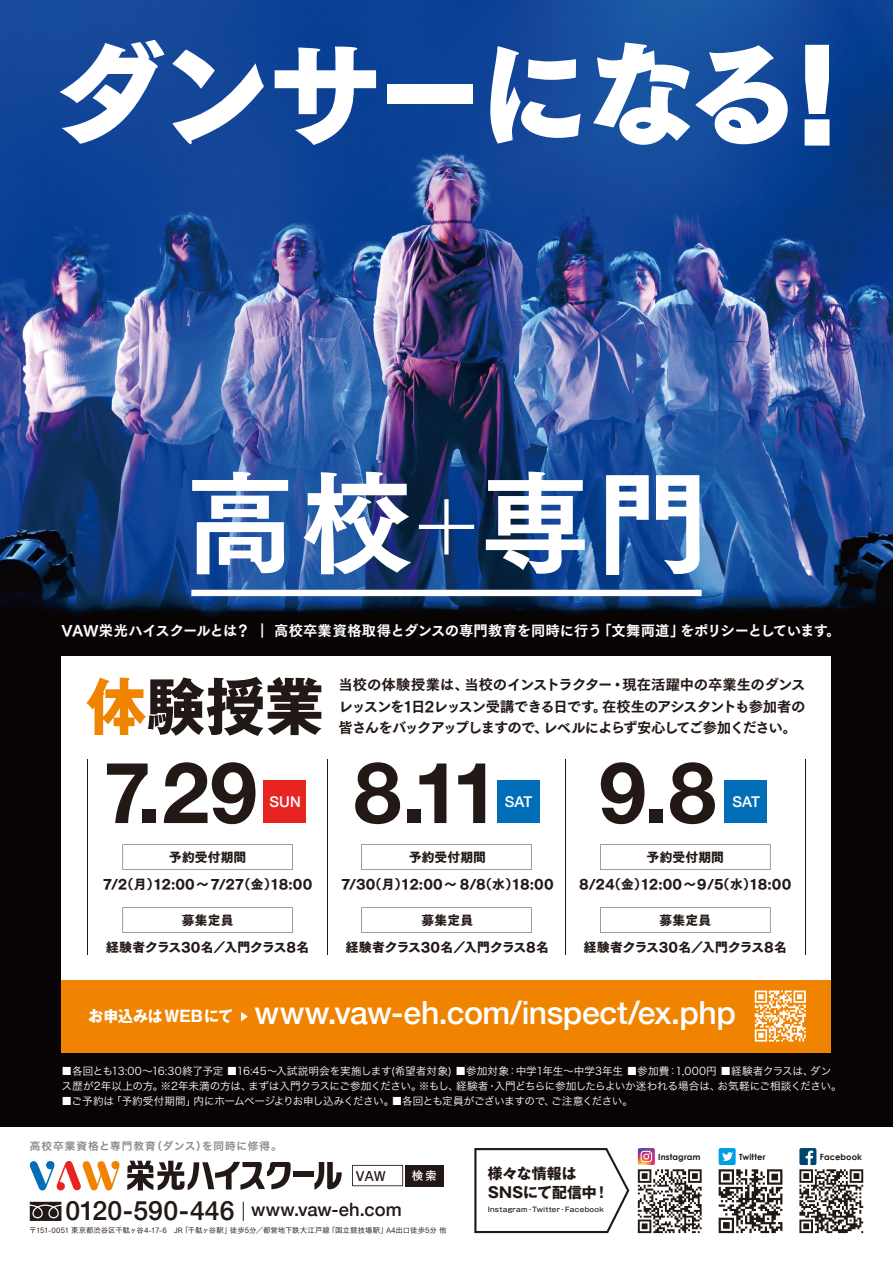
<style>
.page{position:relative;width:893px;height:1263px;background:#fff}
.page>*{position:absolute;margin:0;border:0;box-sizing:border-box;transform-origin:0 0}
.t1{font:111.6px "Tsuku Go Pro E";color:#fff}
.t2{font:111px "Tsuku Go Pro U";letter-spacing:-.025em;color:#fff}
.t3{font:700 85.05px "Helvetica Neue";color:#221815}
.t4{font:700 62.55px "Gothic MB101 Pro";color:#221815;scale:.95 1}
.t5{font:500 31.95px "Helvetica Neue";letter-spacing:-.01em;color:#fff}
.t6{font:500 18.45px "Helvetica Neue";color:#221815}
.t7{font:700 15.6px "Gothic MB101 Pro";color:#fff;scale:.95 1}
.t8{font:700 14.85px/18.9px "Gothic MB101 Pro";color:#221815}
.t9{font:500 14.85px "Helvetica Neue";letter-spacing:.005em;color:#fff}
.t10{font:14.4px/21.3px "Tsuku Go Pro E";letter-spacing:-.075em;color:#221815;text-align:justify}
.t11{font:14.4px "Tsuku Go Pro E";letter-spacing:-.015em;color:#fff}
.t12{font:12.75px/26.8px "Tsuku Go Pro H";letter-spacing:.01em;color:#221815;text-align:center}
.t13{font:12.75px "Rodin Pro DB";color:#221815}
.t14{font:11.7px "Tsuku Go Pro B";color:#fff}
.t15{font:10.65px/14.9px "Hira Kaku Pro W3";letter-spacing:-.025em;color:#fff}
.t16{font:10.65px "Hira Kaku Std W6";letter-spacing:.1em;color:#898989}
.t17{font:700 8.55px "Century Gothic";letter-spacing:.01em;color:#221815}
.t18{font:7.5px "Tsuku Go Pro M";letter-spacing:-.005em;color:#221815}
.t19{font:500 6.75px "Gothic MB101 Pro";letter-spacing:.045em;color:#221815}
.s1{font-size:114px}
.s2{color:#f08300}
.s3{font-size:26.55px}
</style>
<div class="page">
<div style="left:0;top:632px;width:893px;height:495px;background:#080304"></div>
<img style="left:0;top:0;width:893px;height:679px">
<div style="left:62px;top:657px;width:769px;height:395px;background:#fff"></div>
<div style="left:62px;top:980px;width:769px;height:72px;background:#f08300"></div>
<div style="left:405px;top:1165px;width:38px;height:21px;background:#221815"></div>
<div style="left:264px;top:780px;width:42px;height:43px;background:#e72420"></div>
<svg style="left:314px;top:1162px;width:28px;height:28px"></svg>
<div style="left:294px;top:1172px;width:20px;height:5px;background:#221815"></div>
<svg style="left:127px;top:1161px;width:164px;height:29px"></svg>
<svg style="left:29px;top:1161px;width:91px;height:29px"></svg>
<svg style="left:30px;top:1202px;width:31px;height:19px"></svg>
<div style="left:34px;top:1208px;width:8px;height:9px;background:#221815;border-radius:4px"></div>
<svg style="left:243px;top:1202px;width:1px;height:19px"></svg>
<div style="left:497px;top:780px;width:43px;height:43px;background:#036eb8"></div>
<div style="left:725px;top:780px;width:42px;height:43px;background:#036eb8"></div>
<hr style="left:419px;top:525px;width:55px;height:4px;background:#fff">
<div style="left:444px;top:499px;width:5px;height:55px;background:#fff"></div>
<hr style="left:87px;top:759px;width:1px;height:195px;background:#221815">
<hr style="left:805px;top:759px;width:1px;height:195px;background:#221815">
<hr style="left:565px;top:759px;width:1px;height:195px;background:#221815">
<hr style="left:327px;top:759px;width:1px;height:195px;background:#221815">
<svg style="left:123px;top:844px;width:170px;height:26px"></svg>
<svg style="left:123px;top:907px;width:170px;height:26px"></svg>
<svg style="left:361px;top:844px;width:170px;height:26px"></svg>
<svg style="left:361px;top:907px;width:170px;height:26px"></svg>
<svg style="left:600px;top:844px;width:170px;height:26px"></svg>
<svg style="left:600px;top:907px;width:170px;height:26px"></svg>
<svg style="left:755px;top:990px;width:51px;height:51px"></svg>
<svg style="left:241px;top:1012px;width:7px;height:9px"></svg>
<svg style="left:352px;top:1165px;width:51px;height:21px"></svg>
<svg style="left:474px;top:1148px;width:155px;height:85px"></svg>
<svg style="left:799px;top:1148px;width:64px;height:85px"></svg>
<svg style="left:719px;top:1148px;width:63px;height:85px"></svg>
<svg style="left:638px;top:1148px;width:64px;height:85px"></svg>
<div style="left:191px;top:590px;width:511px;height:6px;background:#fff"></div>
<h2 class="t2" style="left:57px;top:33px;width:815px">ダンサーになる<span class="s1">！</span></h2>
<h1 class="t1" style="left:184px;top:423px;width:526px">高校専門</h1>
<h3 class="t11" style="left:62px;top:618px;width:780px">VAW栄光ハイスクールとは？ ｜ 高校卒業資格取得とダンスの専門教育を同時に行う「文舞両道」をポリシーとしています。</h3>
<h3 class="t4" style="left:86px;top:654px;width:252px"><span class="s2">体</span>験授業</h3>
<h3 class="t10" style="left:338px;top:673px;width:469px">当校の体験授業は、当校のインストラクター・現在活躍中の卒業生のダンスレッスンを1日2レッスン受講できる日です。在校生のアシスタントも参加者の皆さんをバックアップしますので、レベルによらず安心してご参加ください。</h3>
<h3 class="t3" style="left:137px;top:726px;width:581px">.29 8.11 9.8</h3>
<h3 class="t3" style="left:104px;top:726px;width:49px">7</h3>
<h3 class="t9" style="left:269px;top:790px;width:33px">SUN</h3>
<h3 class="t9" style="left:505px;top:790px;width:29px">SAT</h3>
<h3 class="t9" style="left:732px;top:790px;width:29px">SAT</h3>
<p class="t12" style="left:103px;top:844px;width:211px">予約受付期間<br>7/2（月）12:00～7/27（金）18:00</p>
<p class="t12" style="left:106px;top:907px;width:204px">募集定員<br>経験者クラス30名／入門クラス8名</p>
<p class="t12" style="left:341px;top:844px;width:214px">予約受付期間<br>7/30（月）12:00～ 8/8（水）18:00</p>
<p class="t12" style="left:346px;top:907px;width:204px">募集定員<br>経験者クラス30名／入門クラス8名</p>
<p class="t12" style="left:579px;top:844px;width:214px">予約受付期間<br>8/24（金）12:00～９/5（水）18:00</p>
<p class="t12" style="left:584px;top:907px;width:204px">募集定員<br>経験者クラス30名／入門クラス8名</p>
<h3 class="t7" style="left:89px;top:1003px;width:153px">お申込みはWEBにて</h3>
<h3 class="t5" style="left:255px;top:987px;width:483px">www.vaw-eh.com/inspect/ex.php</h3>
<p class="t15" style="left:62px;top:1063px;width:782px">■各回とも13:00～16:30終了予定 ■16:45～入試説明会を実施します(希望者対象) ■参加対象：中学1年生～中学3年生 ■参加費：1,000円 ■経験者クラスは、ダンス歴が2年以上の方。※2年未満の方は、まずは入門クラスにご参加ください。※もし、経験者・入門どちらに参加したらよいか迷われる場合は、お気軽にご相談ください。</p>
<p class="t15" style="left:62px;top:1092px;width:573px">■ご予約は「予約受付期間」内にホームページよりお申し込みください。■各回とも定員がございますので、ご注意ください。</p>
<p class="t16" style="left:30px;top:1138px;width:254px">高校卒業資格と専門教育（ダンス）を同時に修得。</p>
<p class="t13" style="left:356px;top:1167px;width:31px">VAW</p>
<h3 class="t6" style="left:65px;top:1195px;width:338px"><span class="s3">0120-590-446</span> www.vaw-eh.com</h3>
<p class="t14" style="left:412px;top:1165px;width:27px">検索</p>
<p class="t18" style="left:29px;top:1224px;width:419px">〒151-0051 東京都渋谷区千駄ヶ谷4-17-6　JR「千駄ヶ谷駅」徒歩5分／都営地下鉄大江戸線「国立競技場駅」A4出口徒歩5分 他</p>
<h3 class="t8" style="left:488px;top:1162px;width:123px">様々な情報は<br>SNSにて配信中！</h3>
<p class="t19" style="left:488px;top:1204px;width:118px">Instagram・Twitter・Facebook</p>
<p class="t17" style="left:658px;top:1152px;width:44px">Instagram</p>
<p class="t17" style="left:739px;top:1152px;width:28px">Twitter</p>
<p class="t17" style="left:820px;top:1152px;width:44px">Facebook</p>
</div>
